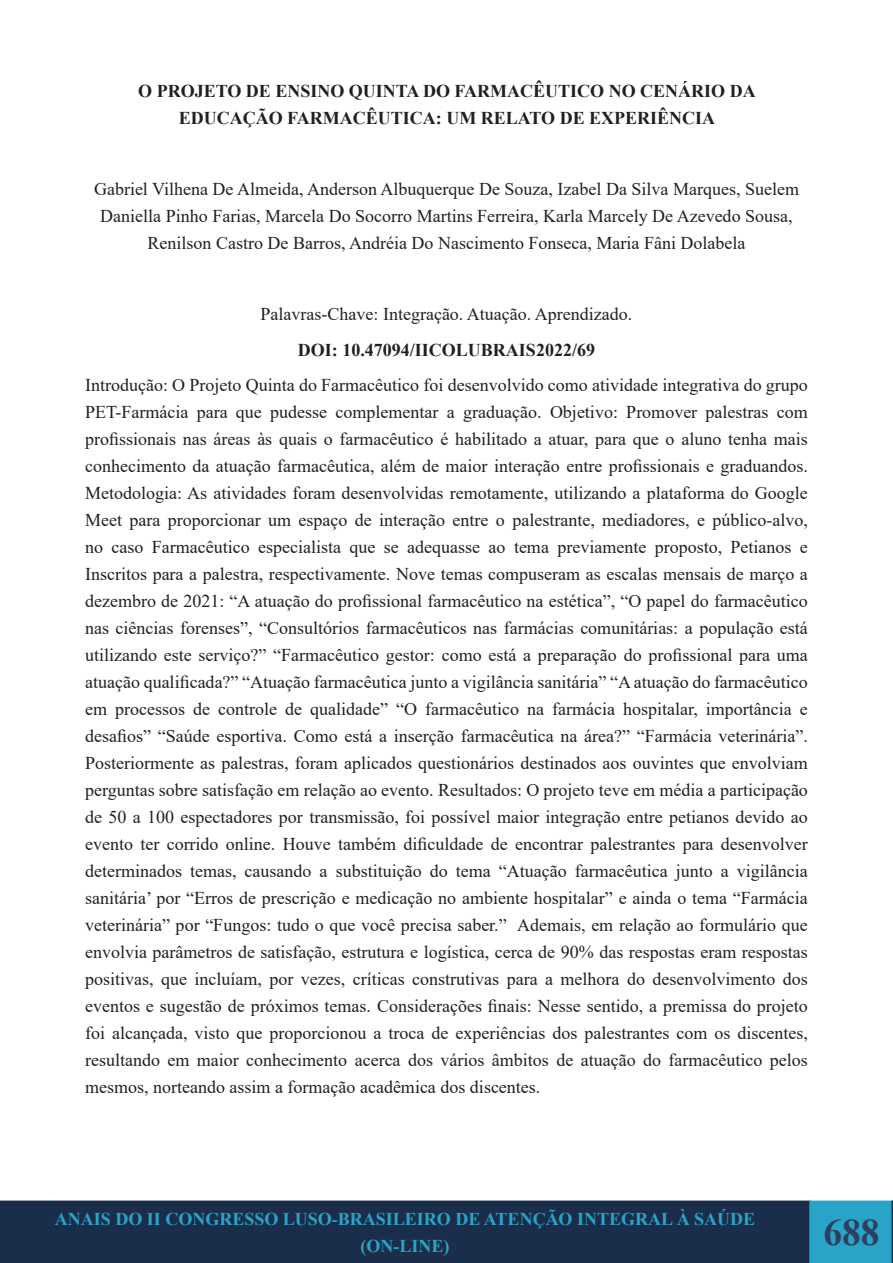
<style>
.page{position:relative;width:893px;height:1263px;background:#fff}
.page>*{position:absolute;margin:0;border:0;box-sizing:border-box;transform-origin:0 0}
.t1{font:700 37.5px "Times New Roman";color:#2c4161}
.t2{font:18px/27px "Times New Roman";color:#231f20;text-align:center}
.t3{font:700 18px/27px "Times New Roman";color:#231f20;text-align:center}
.t4{font:700 18px/26.5px "Times New Roman";color:#2aa4c6;text-align:center}
</style>
<div class="page">
<div style="left:0;top:1201px;width:810px;height:62px;background:#1a2e4b"></div>
<div style="left:0;top:1200px;width:811px;height:63px;border:2px solid #1a2e4b"></div>
<div style="left:810px;top:1201px;width:83px;height:62px;background:#2aa4c6"></div>
<div style="left:809px;top:1200px;width:84px;height:63px;border:2px solid #2aa4c6"></div>
<svg style="left:891px;top:1200px;width:2px;height:63px"></svg>
<p class="t3" style="left:138px;top:77px;width:619px">O PROJETO DE ENSINO QUINTA DO FARMACÊUTICO NO CENÁRIO DA<br>EDUCAÇÃO FARMACÊUTICA: UM RELATO DE EXPERIÊNCIA</p>
<p class="t2" style="left:94px;top:175px;width:706px">Gabriel Vilhena De Almeida, Anderson Albuquerque De Souza, Izabel Da Silva Marques, Suelem<br>Daniella Pinho Farias, Marcela Do Socorro Martins Ferreira, Karla Marcely De Azevedo Sousa,<br>Renilson Castro De Barros, Andréia Do Nascimento Fonseca, Maria Fâni Dolabela</p>
<p class="t2" style="left:261px;top:300px;width:373px">Palavras-Chave: Integração. Atuação. Aprendizado.</p>
<p class="t3" style="left:298px;top:336px;width:299px">DOI: 10.47094/IICOLUBRAIS2022/69</p>
<p class="t2" style="left:85px;top:371px;width:724px;text-align:justify">Introdução: O Projeto Quinta do Farmacêutico foi desenvolvido como atividade integrativa do grupo PET-Farmácia para que pudesse complementar a graduação. Objetivo: Promover palestras com profissionais nas áreas às quais o farmacêutico é habilitado a atuar, para que o aluno tenha mais conhecimento da atuação farmacêutica, além de maior interação entre profissionais e graduandos.<br>Metodologia: As atividades foram desenvolvidas remotamente, utilizando a plataforma do Google Meet para proporcionar um espaço de interação entre o palestrante, mediadores, e público-alvo, no caso Farmacêutico especialista que se adequasse ao tema previamente proposto, Petianos e Inscritos para a palestra, respectivamente. Nove temas compuseram as escalas mensais de março a dezembro de 2021: “A atuação do profissional farmacêutico na estética”, “O papel do farmacêutico nas ciências forenses”, “Consultórios farmacêuticos nas farmácias comunitárias: a população está utilizando este serviço?” “Farmacêutico gestor: como está a preparação do profissional para uma atuação qualificada?” “Atuação farmacêutica junto a vigilância sanitária” “A atuação do farmacêutico em processos de controle de qualidade” “O farmacêutico na farmácia hospitalar, importância e desafios” “Saúde esportiva. Como está a inserção farmacêutica na área?” “Farmácia veterinária”.<br>Posteriormente as palestras, foram aplicados questionários destinados aos ouvintes que envolviam perguntas sobre satisfação em relação ao evento. Resultados: O projeto teve em média a participação de 50 a 100 espectadores por transmissão, foi possível maior integração entre petianos devido ao evento ter corrido online. Houve também dificuldade de encontrar palestrantes para desenvolver determinados temas, causando a substituição do tema “Atuação farmacêutica junto a vigilância sanitária’ por “Erros de prescrição e medicação no ambiente hospitalar” e ainda o tema “Farmácia veterinária” por “Fungos: tudo o que você precisa saber.” Ademais, em relação ao formulário que envolvia parâmetros de satisfação, estrutura e logística, cerca de 90% das respostas eram respostas positivas, que incluíam, por vezes, críticas construtivas para a melhora do desenvolvimento dos eventos e sugestão de próximos temas. Considerações finais: Nesse sentido, a premissa do projeto foi alcançada, visto que proporcionou a troca de experiências dos palestrantes com os discentes, resultando em maior conhecimento acerca dos vários âmbitos de atuação do farmacêutico pelos mesmos, norteando assim a formação acadêmica dos discentes.</p>
<p class="t4" style="left:55px;top:1205px;width:702px">ANAIS DO II CONGRESSO LUSO-BRASILEIRO DE ATENÇÃO INTEGRAL À SAÚDE (ON-LINE)</p>
<h1 class="t1" style="left:823px;top:1205px;width:58px">688</h1>
</div>
